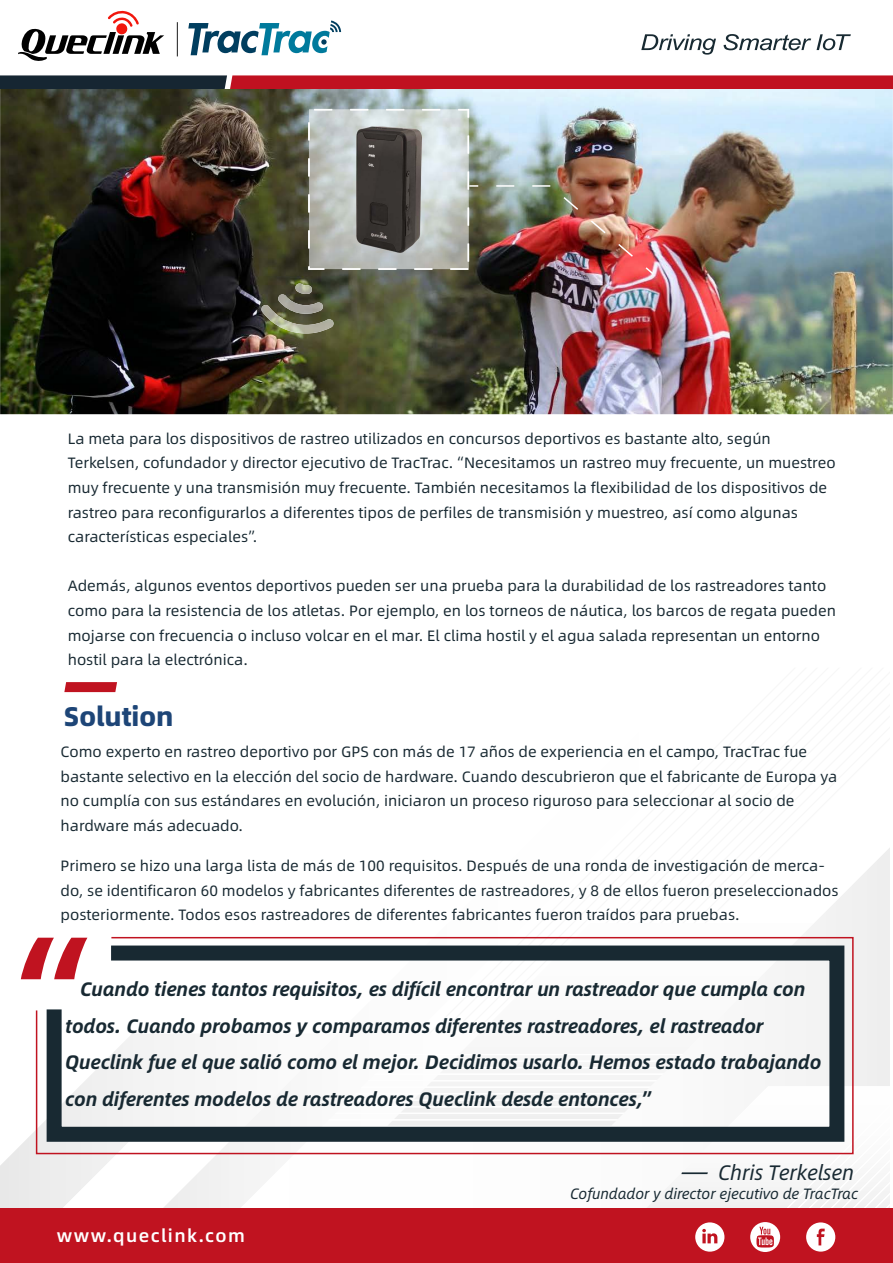
<style>
.page{position:relative;width:893px;height:1263px;background:#fff}
.page>*{position:absolute;margin:0;border:0;box-sizing:border-box;transform-origin:0 0}
.t1{font:800 27px "Alibaba Sans";color:#1d4577}
.t2{font:italic 21px "Alibaba Sans";color:#182932}
.t3{font:italic 700 19.5px/36.6px "Alibaba Sans";color:#182932}
.t4{font:500 18px "Alibaba Sans";letter-spacing:.08em;color:#fff}
.t5{font:15px/24.6px "Alibaba Sans";color:#182932}
.t6{font:italic 15px "Alibaba Sans";color:#182932}
</style>
<div class="page">
<svg style="left:8px;top:848px;width:882px;height:360px"></svg>
<svg style="left:108px;top:692px;width:673px;height:516px"></svg>
<svg style="left:591px;top:1086px;width:299px;height:122px"></svg>
<div style="left:0;top:1208px;width:893px;height:55px;background:#c01320"></div>
<svg style="left:695px;top:1222px;width:29px;height:30px"></svg>
<svg style="left:732px;top:1105px;width:158px;height:147px"></svg>
<svg style="left:35px;top:936px;width:819px;height:219px"></svg>
<img style="left:0;top:89px;width:893px;height:325px">
<svg style="left:0;top:75px;width:893px;height:14px;background:#981f2c"></svg>
<svg style="left:18px;top:10px;width:146px;height:51px"></svg>
<svg style="left:64px;top:682px;width:53px;height:10px"></svg>
<svg style="left:641px;top:34px;width:75px;height:21px"></svg>
<svg style="left:724px;top:34px;width:127px;height:16px"></svg>
<svg style="left:644px;top:266px;width:11px;height:10px"></svg>
<img style="left:486px;top:184px;width:148px;height:74px">
<svg style="left:308px;top:109px;width:170px;height:161px;background:#bfc5c1"></svg>
<img style="left:295px;top:283px;width:18px;height:11px">
<img style="left:278px;top:294px;width:46px;height:11px">
<img style="left:261px;top:305px;width:73px;height:28px">
<svg style="left:681px;top:1172px;width:27px;height:2px"></svg>
<svg style="left:21px;top:938px;width:66px;height:41px"></svg>
<img style="left:356px;top:127px;width:65px;height:125px">
<svg style="left:188px;top:21px;width:153px;height:34px"></svg>
<hr style="left:177px;top:22px;width:1px;height:34px;background:#1a1a1a">
<p class="t5" style="left:68px;top:425px;width:769px">La meta para los dispositivos de rastreo utilizados en concursos deportivos es bastante alto, según Terkelsen, cofundador y director ejecutivo de TracTrac. “Necesitamos un rastreo muy frecuente, un muestreo muy frecuente y una transmisión muy frecuente. También necesitamos la flexibilidad de los dispositivos de rastreo para reconfigurarlos a diferentes tipos de perfiles de transmisión y muestreo, así como algunas características especiales”.</p>
<p class="t5" style="left:68px;top:573px;width:770px">Además, algunos eventos deportivos pueden ser una prueba para la durabilidad de los rastreadores tanto como para la resistencia de los atletas. Por ejemplo, en los torneos de náutica, los barcos de regata pueden mojarse con frecuencia o incluso volcar en el mar. El clima hostil y el agua salada representan un entorno hostil para la electrónica.</p>
<h1 class="t1" style="left:64px;top:695px;width:111px">Solution</h1>
<p class="t5" style="left:61px;top:738px;width:778px">Como experto en rastreo deportivo por GPS con más de 17 años de experiencia en el campo, TracTrac fue bastante selectivo en la elección del socio de hardware. Cuando descubrieron que el fabricante de Europa ya no cumplía con sus estándares en evolución, iniciaron un proceso riguroso para seleccionar al socio de hardware más adecuado.</p>
<p class="t5" style="left:61px;top:852px;width:780px">Primero se hizo una larga lista de más de 100 requisitos. Después de una ronda de investigación de merca&shy;do, se identificaron 60 modelos y fabricantes diferentes de rastreadores, y 8 de ellos fueron preseleccionados posteriormente. Todos esos rastreadores de diferentes fabricantes fueron traídos para pruebas.</p>
<p class="t3" style="left:65px;top:970px;width:757px;text-indent:15px">Cuando tienes tantos requisitos, es difícil encontrar un rastreador que cumpla con todos. Cuando probamos y comparamos diferentes rastreadores, el rastreador Queclink fue el que salió como el mejor. Decidimos usarlo. Hemos estado trabajando con diferentes modelos de rastreadores Queclink desde entonces,”</p>
<p class="t4" style="left:57px;top:1221px;width:189px">www.queclink.com</p>
<h2 class="t2" style="left:718px;top:1157px;width:137px">Chris Terkelsen</h2>
<p class="t6" style="left:570px;top:1182px;width:290px">Cofundador y director ejecutivo de TracTrac</p>
</div>
